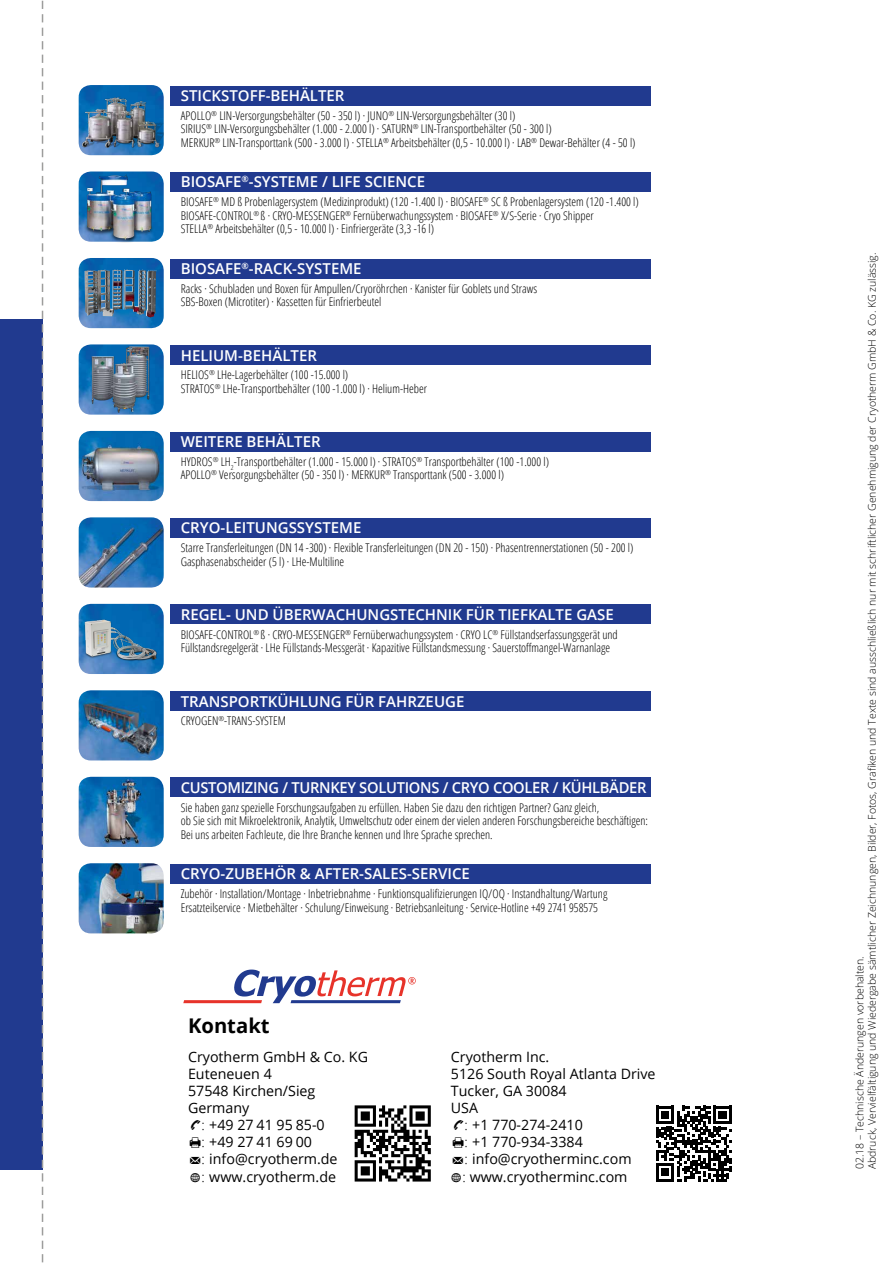
<style>
.page{position:relative;width:893px;height:1263px;background:#fff}
.page>*{position:absolute;margin:0;border:0;box-sizing:border-box;transform-origin:0 0}
.t1{font:700 20.25px "Open Sans";color:#000}
.t2{font:600 15px "Open Sans";color:#fff}
.t3{font:600 15px "Open Sans";letter-spacing:-.02em;color:#fff}
.t4{font:14.25px "Open Sans";color:#000}
.t5{font:300 condensed 12px/13.5px "Open Sans";color:#000}
.t6{font:300 10.5px/12.6px "Open Sans";color:#000}
.s1{font-weight:300}
.s2{font-family:"Modern Pictograms"}
</style>
<div class="page">
<div style="left:0;top:319px;width:43px;height:850px;background:#213a8f"></div>
<svg style="left:42px;top:0;width:1px;height:1263px"></svg>
<svg style="left:183px;top:969px;width:233px;height:34px"></svg>
<img style="left:79px;top:85px;width:84px;height:70px">
<img style="left:79px;top:517px;width:85px;height:70px">
<img style="left:161px;top:176px;width:3px;height:62px">
<img style="left:79px;top:344px;width:85px;height:71px">
<img style="left:79px;top:431px;width:85px;height:70px">
<img style="left:79px;top:690px;width:85px;height:70px">
<img style="left:79px;top:777px;width:85px;height:70px">
<img style="left:79px;top:863px;width:85px;height:70px">
<img style="left:79px;top:258px;width:85px;height:70px">
<img style="left:124px;top:269px;width:22px;height:46px">
<img style="left:79px;top:604px;width:85px;height:70px">
<img style="left:83px;top:618px;width:76px;height:45px">
<img style="left:79px;top:92px;width:85px;height:60px">
<img style="left:78px;top:171px;width:83px;height:71px">
<img style="left:88px;top:345px;width:68px;height:69px">
<div style="left:170px;top:86px;width:481px;height:19px;background:#213a8f"></div>
<div style="left:170px;top:518px;width:481px;height:20px;background:#213a8f"></div>
<div style="left:170px;top:173px;width:481px;height:19px;background:#213a8f"></div>
<div style="left:170px;top:345px;width:481px;height:20px;background:#213a8f"></div>
<div style="left:170px;top:432px;width:481px;height:19px;background:#213a8f"></div>
<div style="left:170px;top:691px;width:481px;height:19px;background:#213a8f"></div>
<div style="left:170px;top:864px;width:481px;height:19px;background:#213a8f"></div>
<div style="left:170px;top:259px;width:481px;height:19px;background:#213a8f"></div>
<div style="left:170px;top:605px;width:481px;height:19px;background:#213a8f"></div>
<div style="left:170px;top:778px;width:481px;height:19px;background:#213a8f"></div>
<svg style="left:355px;top:1105px;width:76px;height:76px"></svg>
<svg style="left:656px;top:1106px;width:76px;height:75px"></svg>
<p class="t2" style="left:181px;top:86px;width:165px">STICKSTOFF-BEHÄLTER</p>
<p class="t5" style="left:181px;top:108px;width:456px">APOLLO<sup>®</sup> LIN-Versorgungsbehälter (50 - 350 l) · JUNO<sup>®</sup> LIN-Versorgungsbehälter (30 l)<br>SIRIUS<sup>®</sup> LIN-Versorgungsbehälter (1.000 - 2.000 l) · SATURN<sup>®</sup> LIN-Transportbehälter (50 - 300 l)<br>MERKUR<sup>®</sup> LIN-Transporttank (500 - 3.000 l) · STELLA<sup>®</sup> Arbeitsbehälter (0,5 - 10.000 l) · LAB<sup>®</sup> Dewar-Behälter (4 - 50 l)</p>
<p class="t2" style="left:181px;top:172px;width:246px">BIOSAFE<sup>®</sup>-SYSTEME / LIFE SCIENCE</p>
<p class="t5" style="left:181px;top:195px;width:460px">BIOSAFE<sup>®</sup> MD ß Probenlagersystem (Medizinprodukt) (120 -1.400 l) · BIOSAFE<sup>®</sup> SC ß Probenlagersystem (120 -1.400 l)<br>BIOSAFE-CONTROL<sup>®</sup> ß · CRYO-MESSENGER<sup>®</sup> Fernüberwachungssystem · BIOSAFE<sup>®</sup> X/S-Serie · Cryo Shipper<br>STELLA<sup>®</sup> Arbeitsbehälter (0,5 - 10.000 l) · Einfriergeräte (3,3 -16 l)</p>
<p class="t2" style="left:181px;top:258px;width:182px">BIOSAFE<sup>®</sup>-RACK-SYSTEME</p>
<p class="t5" style="left:181px;top:281px;width:358px">Racks · Schubladen und Boxen für Ampullen/Cryoröhrchen · Kanister für Goblets und Straws<br>SBS-Boxen (Microtiter) · Kassetten für Einfrierbeutel</p>
<p class="t2" style="left:181px;top:345px;width:138px">HELIUM-BEHÄLTER</p>
<p class="t5" style="left:181px;top:368px;width:248px">HELIOS<sup>®</sup> LHe-Lagerbehälter (100 -15.000 l)<br>STRATOS<sup>®</sup> LHe-Transportbehälter (100 -1.000 l) · Helium-Heber</p>
<p class="t2" style="left:181px;top:431px;width:141px">WEITERE BEHÄLTER</p>
<p class="t5" style="left:181px;top:454px;width:370px">HYDROS<sup>®</sup> LH<sub>2</sub>-Transportbehälter (1.000 - 15.000 l) · STRATOS<sup>®</sup> Transportbehälter (100 -1.000 l)<br>APOLLO<sup>®</sup> Versorgungsbehälter (50 - 350 l) · MERKUR<sup>®</sup> Transporttank (500 - 3.000 l)</p>
<p class="t2" style="left:181px;top:518px;width:182px">CRYO-LEITUNGSSYSTEME</p>
<p class="t5" style="left:181px;top:541px;width:454px">Starre Transferleitungen (DN 14 -300) · Flexible Transferleitungen (DN 20 - 150) · Phasentrennerstationen (50 - 200 l)<br>Gasphasenabscheider (5 l) · LHe-Multiline</p>
<p class="t2" style="left:181px;top:604px;width:435px">REGEL- UND ÜBERWACHUNGSTECHNIK FÜR TIEFKALTE GASE</p>
<p class="t5" style="left:181px;top:627px;width:439px">BIOSAFE-CONTROL<sup>®</sup> ß · CRYO-MESSENGER<sup>®</sup> Fernüberwachungssystem · CRYO LC<sup>®</sup> Füllstandserfassungsgerät und<br>Füllstandsregelgerät · LHe Füllstands-Messgerät · Kapazitive Füllstandsmessung · Sauerstoffmangel-Warnanlage</p>
<p class="t2" style="left:181px;top:691px;width:285px">TRANSPORTKÜHLUNG FÜR FAHRZEUGE</p>
<p class="t5" style="left:181px;top:714px;width:107px">CRYOGEN<sup>®</sup>-TRANS-SYSTEM</p>
<p class="t3" style="left:181px;top:777px;width:467px">CUSTOMIZING / TURNKEY SOLUTIONS / CRYO COOLER / KÜHLBÄDER</p>
<p class="t5" style="left:181px;top:800px;width:469px">Sie haben ganz spezielle Forschungsaufgaben zu erfüllen. Haben Sie dazu den richtigen Partner? Ganz gleich,<br>ob Sie sich mit Mikroelektronik, Analytik, Umweltschutz oder einem der vielen anderen Forschungsbereiche beschäftigen:<br>Bei uns arbeiten Fachleute, die Ihre Branche kennen und Ihre Sprache sprechen.</p>
<p class="t2" style="left:181px;top:864px;width:291px">CRYO-ZUBEHÖR &amp; AFTER-SALES-SERVICE</p>
<p class="t5" style="left:181px;top:887px;width:428px">Zubehör · Installation/Montage · Inbetriebnahme · Funktionsqualifizierungen IQ/OQ · Instandhaltung/Wartung<br>Ersatzteilservice · Mietbehälter · Schulung/Einweisung · Betriebsanleitung · Service-Hotline +49 2741 958575</p>
<h1 class="t1" style="left:188px;top:1011px;width:83px">Kontakt</h1>
<p class="t4" style="left:188px;top:1047px;width:182px">Cryotherm GmbH &amp; Co. KG</p>
<p class="t4" style="left:188px;top:1064px;width:85px">Euteneuen 4</p>
<p class="t4" style="left:188px;top:1081px;width:129px">57548 Kirchen/Sieg</p>
<p class="t4" style="left:188px;top:1098px;width:63px">Germany</p>
<p class="t4" style="left:202px;top:1115px;width:125px"><span class="s1">:</span> +49 27 41 95 85-0</p>
<p class="t4" style="left:188px;top:1132px;width:125px"><span class="s2">d</span><span class="s1">:</span> +49 27 41 69 00</p>
<p class="t4" style="left:189px;top:1149px;width:150px"><span class="s2">m</span><span class="s1">:</span> info@cryotherm.de</p>
<p class="t4" style="left:190px;top:1166px;width:148px"><span class="s2">w</span><span class="s1">:</span> www.cryotherm.de</p>
<p class="t4" style="left:451px;top:1047px;width:100px">Cryotherm Inc.</p>
<p class="t4" style="left:451px;top:1064px;width:206px">5126 South Royal Atlanta Drive</p>
<p class="t4" style="left:451px;top:1081px;width:117px">Tucker, GA 30084</p>
<p class="t4" style="left:451px;top:1098px;width:29px">USA</p>
<p class="t4" style="left:465px;top:1115px;width:120px"><span class="s1">:</span> +1 770-274-2410</p>
<p class="t4" style="left:451px;top:1132px;width:133px"><span class="s2">d</span><span class="s1">:</span> +1 770-934-3384</p>
<p class="t4" style="left:452px;top:1149px;width:181px"><span class="s2">m</span><span class="s1">:</span> info@cryotherminc.com</p>
<p class="t4" style="left:451px;top:1166px;width:178px"><span class="s2">w</span><span class="s1">:</span> www.cryotherminc.com</p>
<p class="t6" style="left:853px;top:1169px;width:918px;rotate:-90deg">02.18 – Technische Änderungen vorbehalten.<br>Abdruck, Vervielfältigung und Wiedergabe sämtlicher Zeichnungen, Bilder, Fotos, Grafiken und Texte sind ausschließlich nur mit schriftlicher Genehmigung der Cryotherm GmbH &amp; Co. KG zulässig.</p>
</div>
